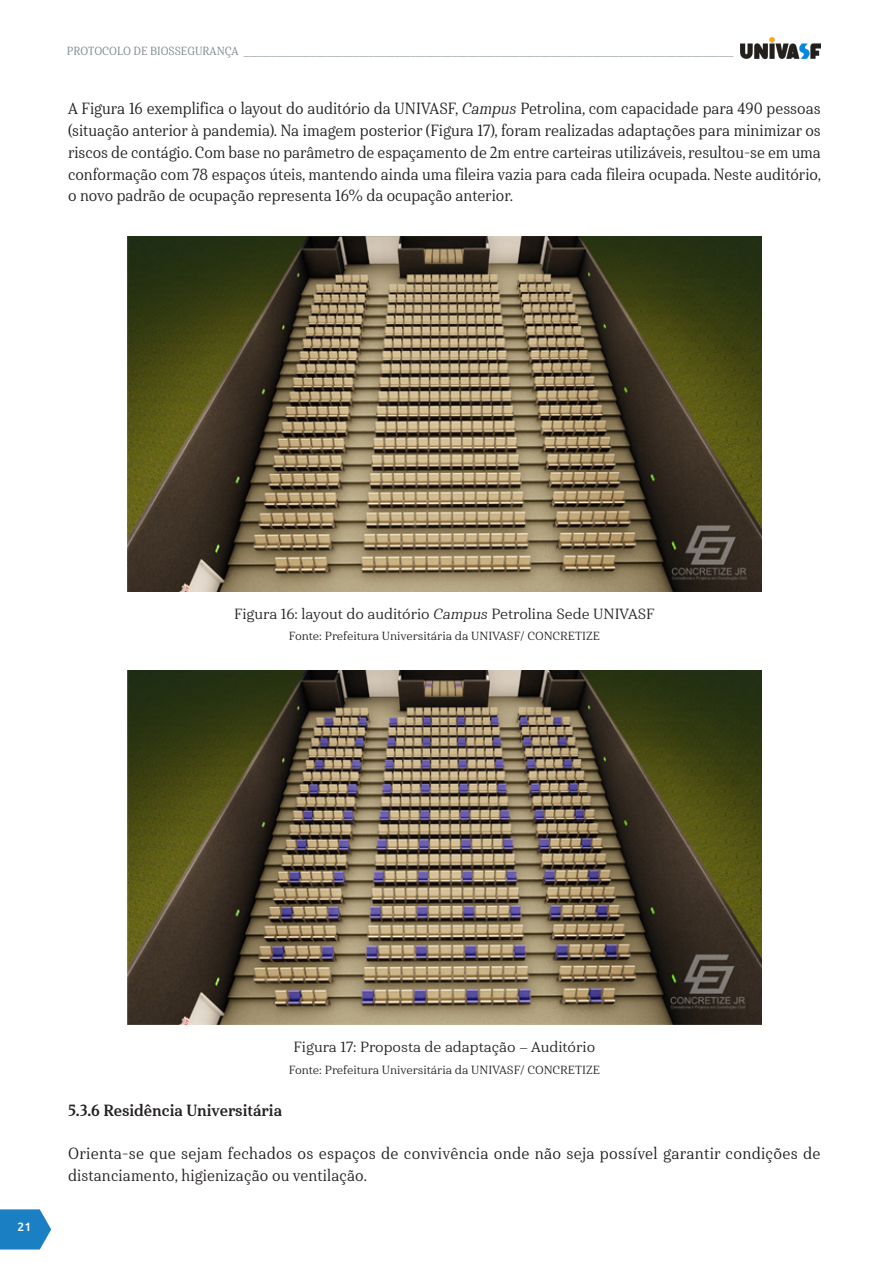
<style>
.page{position:relative;width:893px;height:1263px;background:#fff}
.page>*{position:absolute;margin:0;border:0;box-sizing:border-box;transform-origin:0 0}
.Par_1{font:16.5px/21.8px "Haboro Serif Cond";letter-spacing:.01em;color:#231f20;text-align:justify}
.Par_1-2{font:700 16.5px "Haboro Serif Cond";color:#231f20}
.t1{font:15px "Haboro Serif Norm";color:#231f20}
.t2{font:12px "Haboro Serif Cond";color:#7a878e}
.t3{font:12px "Haboro Serif Norm";color:#231f20}
.t4{font:500 12px "Ubuntu";color:#fff}
.s1{font-style:italic}
</style>
<div class="page">
<img style="left:740px;top:38px;width:80px;height:21px">
<svg style="left:0;top:1209px;width:51px;height:40px;background:#358ec9"></svg>
<img style="left:127px;top:237px;width:634px;height:354px">
<img style="left:127px;top:670px;width:634px;height:354px">
<p class="t2" style="left:67px;top:43px;width:668px">PROTOCOLO DE BIOSSEGURANÇA ______________________________________________________________________________________________</p>
<p class="Par_1" style="left:68px;top:98px;width:755px">A Figura 16 exemplifica o layout do auditório da UNIVASF, <span class="s1">Campus</span> Petrolina, com capacidade para 490 pessoas (situação anterior à pandemia). Na imagem posterior (Figura 17), foram realizadas adaptações para minimizar os riscos de contágio. Com base no parâmetro de espaçamento de 2m entre carteiras utilizáveis, resultou-se em uma conformação com 78 espaços úteis, mantendo ainda uma fileira vazia para cada fileira ocupada. Neste auditório, o novo padrão de ocupação representa 16% da ocupação anterior.</p>
<p class="t1" style="left:234px;top:604px;width:422px">Figura 16: layout do auditório <span class="s1">Campus</span> Petrolina Sede UNIVASF</p>
<p class="t3" style="left:289px;top:629px;width:313px">Fonte: Prefeitura Universitária da UNIVASF/ CONCRETIZE</p>
<p class="t4" style="left:18px;top:1219px;width:15px">21</p>
<p class="t1" style="left:294px;top:1038px;width:303px">Figura 17: Proposta de adaptação – Auditório</p>
<p class="t3" style="left:289px;top:1062px;width:313px">Fonte: Prefeitura Universitária da UNIVASF/ CONCRETIZE</p>
<p class="Par_1-2" style="left:68px;top:1100px;width:216px">5.3.6 Residência Universitária</p>
<p class="Par_1" style="left:68px;top:1143px;width:754px">Orienta-se que sejam fechados os espaços de convivência onde não seja possível garantir condições de distanciamento, higienização ou ventilação.</p>
</div>
